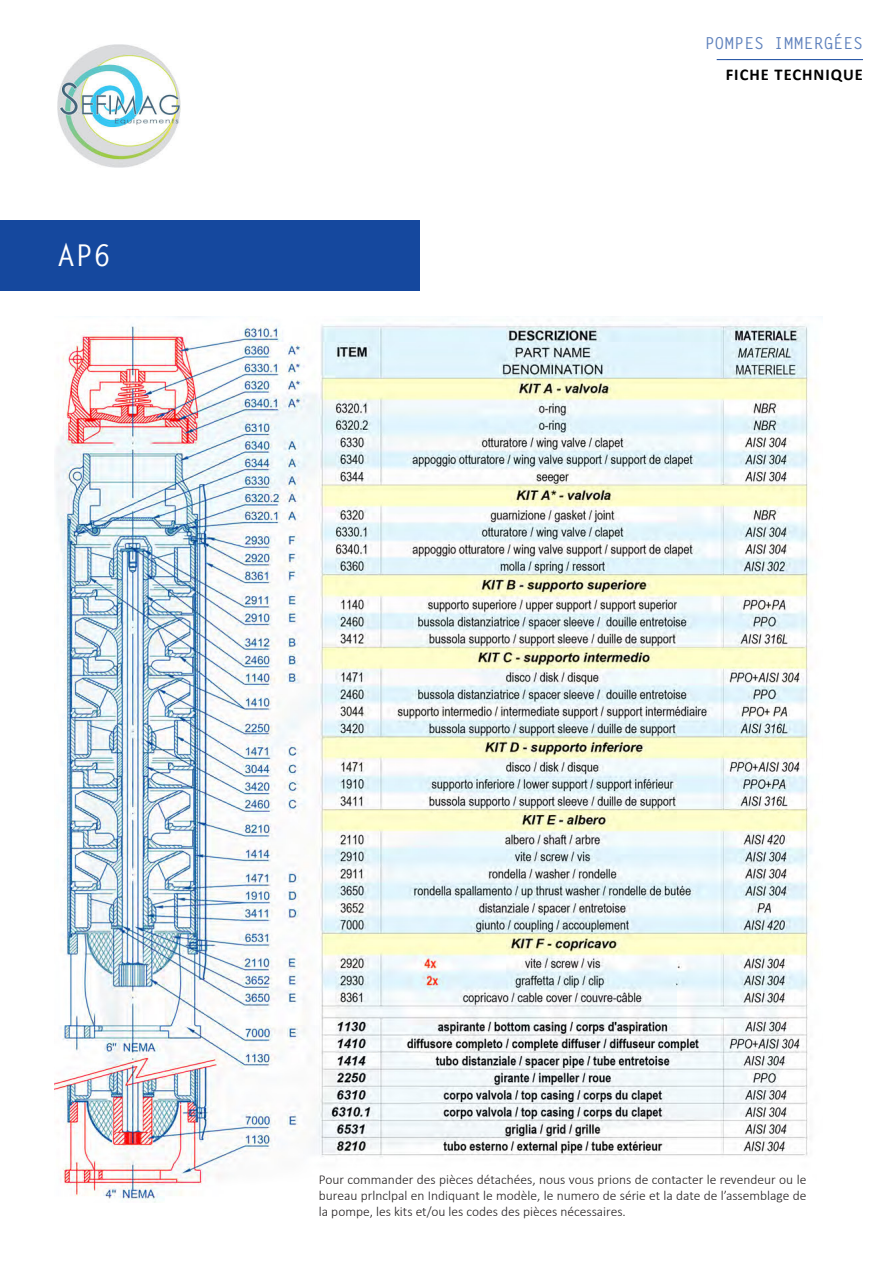
<style>
.page{position:relative;width:893px;height:1263px;background:#fff}
.page>*{position:absolute;margin:0;border:0;box-sizing:border-box;transform-origin:0 0}
.t1{font:700 30px "Letter Gothic Std";color:#fff}
.t2{font:700 16.5px "Letter Gothic Std";color:#15489e}
.t3{font:700 16.5px "Calibri";letter-spacing:.06em;color:#000001}
.Descriptif_FT{font:300 13.5px/16.2px "Calibri";color:#231f20;text-align:justify}
</style>
<div class="page">
<hr style="left:717px;top:59px;width:146px;height:1px;background:#15489e">
<img style="left:57px;top:45px;width:124px;height:123px">
<div style="left:0;top:220px;width:420px;height:71px;background:#15489e"></div>
<img style="left:54px;top:316px;width:769px;height:887px">
<h1 class="t1" style="left:57px;top:237px;width:55px">AP6</h1>
<p class="t2" style="left:705px;top:33px;width:160px">POMPES IMMERGÉES</p>
<p class="t3" style="left:726px;top:63px;width:139px">FICHE TECHNIQUE</p>
<p class="Descriptif_FT" style="left:319px;top:1171px;width:489px">Pour commander des pièces détachées, nous vous prions de contacter le revendeur ou le bureau prlnclpal en Indiquant le modèle, le numero de série et la date de l’assemblage de la pompe, les kits et/ou les codes des pièces nécessaires.</p>
</div>
